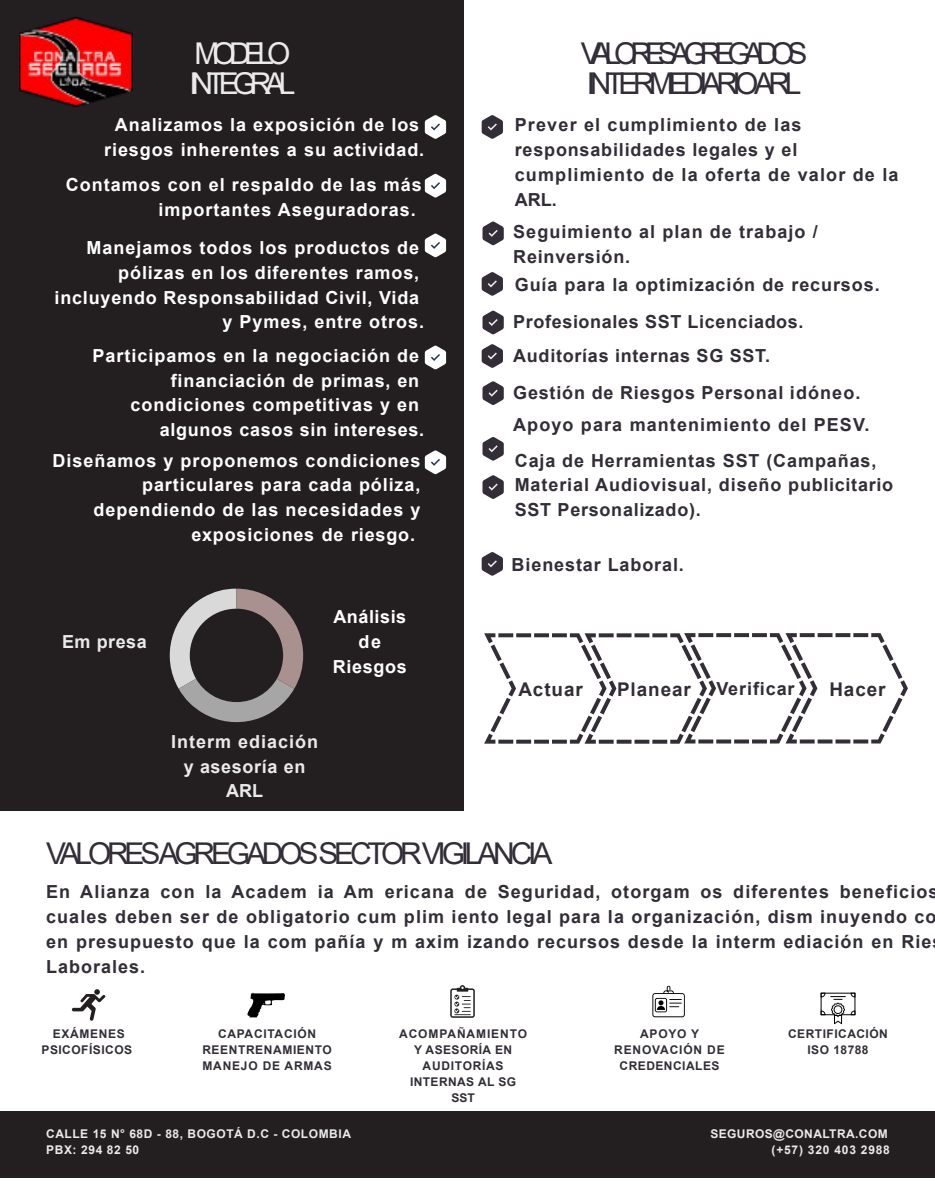
<style>
.page{position:relative;width:935px;height:1191px;background:#fff}
.page>*{position:absolute;margin:0;border:0;box-sizing:border-box;transform-origin:0 0}
.t1{font:30px "Arial";letter-spacing:-.14em;color:#322d37}
.t2{font:30px/29.2px "Arial";letter-spacing:-.21em;color:#322d37}
.t3{font:30px/29.2px "Arial";letter-spacing:-.21em;color:#ebeaea}
.t4{font:700 18.9px "Arial";letter-spacing:.05em;color:#322d37}
.t5{font:700 18px/24.8px "Arial";letter-spacing:.055em;color:#322d37}
.t6{font:700 18px/24.8px "Arial";letter-spacing:.05em;color:#fff;text-align:center}
.t7{font:700 18px/24.8px "Arial";letter-spacing:.055em;color:#ebeaea;text-align:center}
.t8{font:700 18px "Arial";letter-spacing:.035em;color:#ebeaea}
.t9{font:700 12px/16px "Arial";letter-spacing:.05em;color:#322d37;text-align:center}
.t10{font:700 12px/16px "Arial";letter-spacing:.045em;color:#ebeaea}
</style>
<div class="page">
<svg style="left:72px;top:989px;width:33px;height:31px"></svg>
<svg style="left:247px;top:992px;width:38px;height:25px"></svg>
<svg style="left:450px;top:985px;width:25px;height:32px"></svg>
<svg style="left:652px;top:985px;width:33px;height:32px"></svg>
<svg style="left:820px;top:992px;width:35px;height:32px"></svg>
<svg style="left:484px;top:633px;width:424px;height:110px"></svg>
<div style="left:0;top:0;width:464px;height:810px;background:#231f20"></div>
<img style="left:20px;top:17px;width:112px;height:89px">
<svg style="left:169px;top:588px;width:134px;height:135px"></svg>
<svg style="left:425px;top:115px;width:21px;height:24px"></svg>
<svg style="left:482px;top:115px;width:21px;height:24px"></svg>
<div style="left:0;top:1110px;width:935px;height:67px;background:#231f20"></div>
<svg style="left:425px;top:174px;width:21px;height:24px"></svg>
<svg style="left:425px;top:233px;width:21px;height:24px"></svg>
<svg style="left:425px;top:345px;width:21px;height:24px"></svg>
<svg style="left:425px;top:450px;width:21px;height:24px"></svg>
<svg style="left:482px;top:221px;width:22px;height:24px"></svg>
<svg style="left:482px;top:344px;width:21px;height:24px"></svg>
<svg style="left:482px;top:272px;width:21px;height:24px"></svg>
<svg style="left:482px;top:310px;width:22px;height:24px"></svg>
<svg style="left:482px;top:381px;width:22px;height:24px"></svg>
<svg style="left:482px;top:437px;width:22px;height:23px"></svg>
<svg style="left:482px;top:475px;width:22px;height:24px"></svg>
<svg style="left:482px;top:552px;width:21px;height:23px"></svg>
<h1 class="t3" style="left:190px;top:42px;width:107px">MODELO<br>INTEGRAL</h1>
<h1 class="t2" style="left:581px;top:42px;width:228px">VALORESAGREGADOS<br>INTERMEDIARIOARL</h1>
<p class="t6" style="left:104px;top:114px;width:321px">Analizamos la exposición de los riesgos inherentes a su actividad.</p>
<p class="t6" style="left:159px;top:174px;width:265px;text-align:left;text-indent:-93px">Contamos con el respaldo de las más importantes Aseguradoras.</p>
<p class="t6" style="left:55px;top:237px;width:371px;text-align:right">Manejamos todos los productos de pólizas en los diferentes ramos, incluyendo Responsabilidad Civil, Vida y Pymes, entre otros.</p>
<p class="t6" style="left:92px;top:345px;width:333px;text-align:right">Participamos en la negociación de financiación de primas, en condiciones competitivas y en algunos casos sin intereses.</p>
<p class="t5" style="left:515px;top:114px;width:385px">Prever el cumplimiento de las responsabilidades legales y el cumplimiento de la oferta de valor de la<br>ARL.</p>
<p class="t5" style="left:513px;top:221px;width:306px">Seguimiento al plan de trabajo /<br>Reinversión.</p>
<p class="t5" style="left:513px;top:268px;width:368px;line-height:37.2px">Guía para la optimización de recursos.<br>Profesionales SST Licenciados.</p>
<p class="t5" style="left:513px;top:339px;width:349px;line-height:36.8px">Auditorías internas SG SST.<br>Gestión de Riesgos Personal idóneo.</p>
<p class="t5" style="left:513px;top:409px;width:365px;line-height:35.2px">Apoyo para mantenimiento del PESV.<br>Caja de Herramientas SST (Campañas,</p>
<p class="t5" style="left:515px;top:474px;width:380px">Material Audiovisual, diseño publicitario<br>SST Personalizado).</p>
<p class="t6" style="left:53px;top:449px;width:369px">Diseñamos y proponemos condiciones</p>
<p class="t6" style="left:142px;top:474px;width:280px">particulares para cada póliza,</p>
<p class="t6" style="left:94px;top:499px;width:328px">dependiendo de las necesidades y</p>
<p class="t6" style="left:191px;top:524px;width:225px">exposiciones de riesgo.</p>
<p class="t8" style="left:62px;top:635px;width:86px">Em presa</p>
<p class="t6" style="left:333px;top:606px;width:75px">Análisis de<br>Riesgos</p>
<p class="t7" style="left:171px;top:730px;width:148px">Interm ediación y asesoría en<br>ARL</p>
<p class="t5" style="left:512px;top:554px;width:174px">Bienestar Laboral.</p>
<p class="t4" style="left:518px;top:682px;width:66px">Actuar</p>
<p class="t4" style="left:617px;top:682px;width:75px">Planear</p>
<p class="t5" style="left:716px;top:678px;width:80px">Verificar</p>
<p class="t4" style="left:829px;top:682px;width:58px">Hacer</p>
<h1 class="t1" style="left:46px;top:842px;width:508px">VALORESAGREGADOSSECTORVIGILANCIA</h1>
<p class="t5" style="left:46px;top:881px;width:894px">En Alianza con la Academ ia Am ericana de Seguridad, otorgam os diferentes beneficios cuales deben ser de obligatorio cum plim iento legal para la organización, dism inuyendo co en presupuesto que la com pañía y m axim izando recursos desde la interm ediación en Rie Laborales.</p>
<p class="t9" style="left:42px;top:1026px;width:92px">EXÁMENES<br>PSICOFÍSICOS</p>
<p class="t9" style="left:202px;top:1026px;width:131px">CAPACITACIÓN<br>REENTRENAMIENTO<br>MANEJO DE ARMAS</p>
<p class="t9" style="left:614px;top:1026px;width:112px">APOYO Y<br>RENOVACIÓN DE<br>CREDENCIALES</p>
<p class="t9" style="left:788px;top:1026px;width:101px">CERTIFICACIÓN<br>ISO 18788</p>
<p class="t9" style="left:399px;top:1026px;width:129px">ACOMPAÑAMIENTO<br>Y ASESORÍA EN<br>AUDITORÍAS<br>INTERNAS AL SG<br>SST</p>
<p class="t10" style="left:46px;top:1126px;width:306px">CALLE 15 N° 68D - 88, BOGOTÁ D.C - COLOMBIA<br>PBX: 294 82 50</p>
<p class="t10" style="left:710px;top:1126px;width:181px;text-align:right">SEGUROS@CONALTRA.COM (+57) 320 403 2988</p>
</div>
